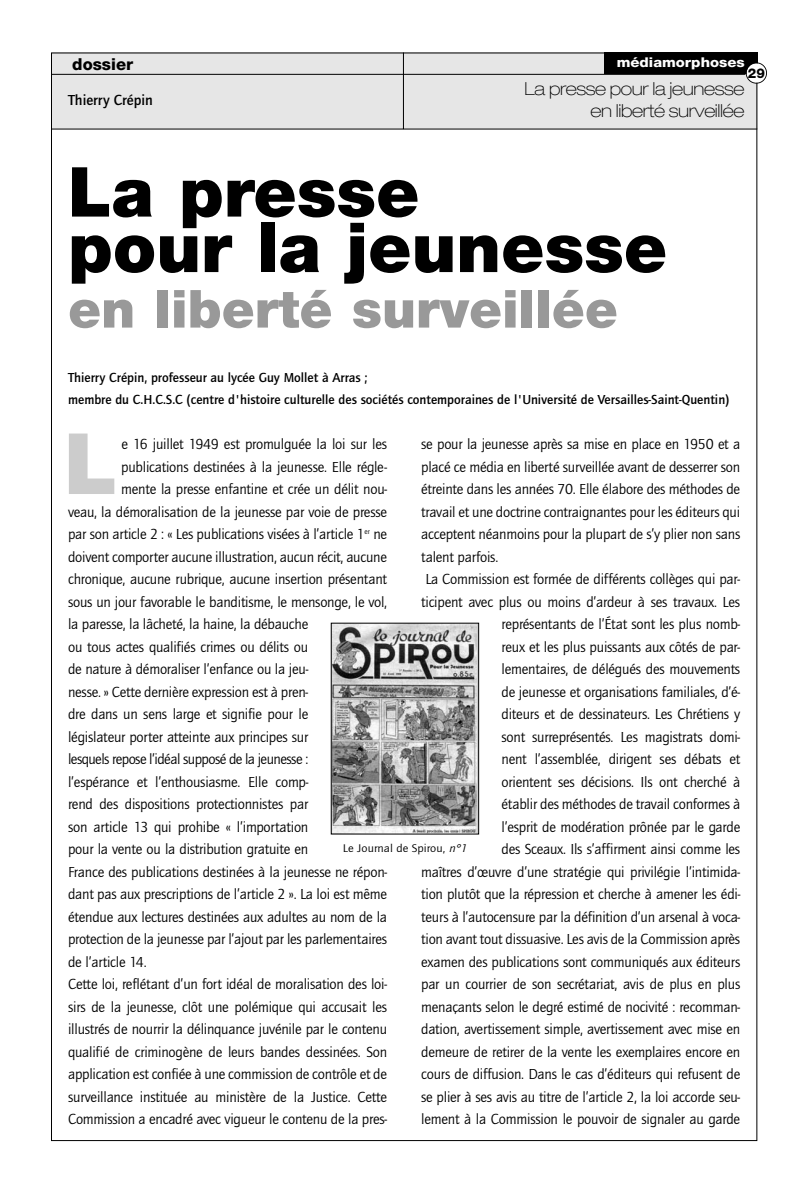
<style>
.page{position:relative;width:809px;height:1191px;background:#fff}
.page>*{position:absolute;margin:0;border:0;box-sizing:border-box;transform-origin:0 0}
.t1{font:900 84.75px "Helvetica Neue";color:#ccc}
.t2{font:900 69px/55.5px "Helvetica Neue";color:#000}
.t3{font:900 52.5px "Helvetica Neue";color:#999}
.t4{font:100 expanded 18px/21.6px "Helvetica Neue";letter-spacing:-.02em;color:#000;text-align:right}
.t5{font:800 16.5px "Helvetica Neue";color:#000}
.t6{font:15px "Quay Itc T";letter-spacing:-.015em;color:#000}
.t7{font:15px "Quay Itc T";letter-spacing:-.035em;color:#000}
.t8{font:700 15px "Quay Itc T";color:#000}
.t9{font:700 13.5px/22.5px "Quay Itc T";color:#000}
.t10{font:800 13.5px "Helvetica Neue";color:#fff;scale:1.1 1}
.t11{font:800 13.5px "Helvetica Neue";color:#000}
.t12{font:11.55px "Quay Itc T";color:#000;scale:1.11 1}
.s1{font-style:italic}
</style>
<div class="page">
<div style="left:51px;top:53px;width:706px;height:76px;background:#e6e6e6"></div>
<hr style="left:51px;top:74px;width:694px;height:1px;background:#000">
<div style="left:604px;top:53px;width:153px;height:21px;background:#000"></div>
<svg style="left:745px;top:62px;width:22px;height:22px"></svg>
<hr style="left:51px;top:129px;width:706px;height:1px;background:#000">
<hr style="left:403px;top:53px;width:1px;height:76px;background:#000">
<img style="left:333px;top:625px;width:143px;height:207px">
<div style="left:331px;top:623px;width:148px;height:211px;border:1px solid #000"></div>
<p class="t5" style="left:72px;top:58px;width:62px">dossier</p>
<p class="t10" style="left:616px;top:57px;width:118px">médiamorphoses</p>
<p class="t11" style="left:747px;top:68px;width:19px">29</p>
<p class="t8" style="left:68px;top:94px;width:86px">Thierry Crépin</p>
<p class="t4" style="left:524px;top:80px;width:221px">La presse pour la jeunesse en liberté surveillée</p>
<h2 class="t2" style="left:68px;top:170px;width:600px">La presse<br>pour la jeunesse</h2>
<h3 class="t3" style="left:68px;top:290px;width:551px">en liberté surveillée</h3>
<p class="t9" style="left:68px;top:367px;width:663px">Thierry Crépin, professeur au lycée Guy Mollet à Arras ;<br>membre du C.H.C.S.C (centre d'histoire culturelle des sociétés contemporaines de l'Université de Versailles-Saint-Quentin)</p>
<h1 class="t1" style="left:64px;top:434px;width:55px">L</h1>
<p class="t6" style="left:121px;top:439px;width:267px">e 16 juillet 1949 est promulguée la loi sur les</p>
<p class="t6" style="left:421px;top:439px;width:320px">se pour la jeunesse après sa mise en place en 1950 et a</p>
<p class="t6" style="left:421px;top:461px;width:320px">placé ce média en liberté surveillée avant de desserrer son</p>
<p class="t6" style="left:421px;top:484px;width:320px">étreinte dans les années 70. Elle élabore des méthodes de</p>
<p class="t6" style="left:421px;top:506px;width:320px">travail et une doctrine contraignantes pour les éditeurs qui</p>
<p class="t6" style="left:421px;top:529px;width:320px">acceptent néanmoins pour la plupart de s’y plier non sans</p>
<p class="t6" style="left:421px;top:551px;width:79px">talent parfois.</p>
<p class="t6" style="left:425px;top:574px;width:316px">La Commission est formée de différents collèges qui par-</p>
<p class="t6" style="left:421px;top:596px;width:320px">ticipent avec plus ou moins d’ardeur à ses travaux. Les</p>
<p class="t6" style="left:501px;top:619px;width:240px">représentants de l’État sont les plus nomb-</p>
<p class="t6" style="left:501px;top:641px;width:240px">reux et les plus puissants aux côtés de par-</p>
<p class="t6" style="left:501px;top:664px;width:240px">lementaires, de délégués des mouvements</p>
<p class="t6" style="left:501px;top:686px;width:240px">de jeunesse et organisations familiales, d’é-</p>
<p class="t6" style="left:501px;top:709px;width:240px">diteurs et de dessinateurs. Les Chrétiens y</p>
<p class="t6" style="left:501px;top:731px;width:240px">sont surreprésentés. Les magistrats domi-</p>
<p class="t6" style="left:501px;top:754px;width:240px">nent l’assemblée, dirigent ses débats et</p>
<p class="t6" style="left:501px;top:776px;width:240px">orientent ses décisions. Ils ont cherché à</p>
<p class="t6" style="left:501px;top:799px;width:240px">établir des méthodes de travail conformes à</p>
<p class="t6" style="left:501px;top:821px;width:240px">l’esprit de modération prônée par le garde</p>
<p class="t6" style="left:501px;top:844px;width:240px">des Sceaux. Ils s’affirment ainsi comme les</p>
<p class="t6" style="left:421px;top:866px;width:320px">maîtres d’œuvre d’une stratégie qui privilégie l’intimida-</p>
<p class="t6" style="left:421px;top:889px;width:321px">tion plutôt que la répression et cherche à amener les édi-</p>
<p class="t6" style="left:421px;top:911px;width:320px">teurs à l’autocensure par la définition d’un arsenal à voca-</p>
<p class="t6" style="left:421px;top:934px;width:320px">tion avant tout dissuasive. Les avis de la Commission après</p>
<p class="t6" style="left:421px;top:956px;width:320px">examen des publications sont communiqués aux éditeurs</p>
<p class="t6" style="left:421px;top:979px;width:320px">par un courrier de son secrétariat, avis de plus en plus</p>
<p class="t6" style="left:421px;top:1001px;width:320px">menaçants selon le degré estimé de nocivité : recomman-</p>
<p class="t6" style="left:421px;top:1024px;width:320px">dation, avertissement simple, avertissement avec mise en</p>
<p class="t6" style="left:421px;top:1046px;width:320px">demeure de retirer de la vente les exemplaires encore en</p>
<p class="t6" style="left:421px;top:1069px;width:320px">cours de diffusion. Dans le cas d’éditeurs qui refusent de</p>
<p class="t6" style="left:421px;top:1091px;width:320px">se plier à ses avis au titre de l’article 2, la loi accorde seu-</p>
<p class="t6" style="left:421px;top:1114px;width:320px">lement à la Commission le pouvoir de signaler au garde</p>
<p class="t6" style="left:121px;top:461px;width:267px">publications destinées à la jeunesse. Elle régle-</p>
<p class="t6" style="left:121px;top:484px;width:267px">mente la presse enfantine et crée un délit nou-</p>
<p class="t6" style="left:68px;top:506px;width:320px">veau, la démoralisation de la jeunesse par voie de presse</p>
<p class="t6" style="left:68px;top:529px;width:320px">par son article 2 : « Les publications visées à l’article 1<sup>er</sup> ne</p>
<p class="t6" style="left:68px;top:551px;width:320px">doivent comporter aucune illustration, aucun récit, aucune</p>
<p class="t6" style="left:68px;top:574px;width:320px">chronique, aucune rubrique, aucune insertion présentant</p>
<p class="t6" style="left:68px;top:596px;width:320px">sous un jour favorable le banditisme, le mensonge, le vol,</p>
<p class="t6" style="left:68px;top:619px;width:242px">la paresse, la lâcheté, la haine, la débauche</p>
<p class="t6" style="left:68px;top:641px;width:242px">ou tous actes qualifiés crimes ou délits ou</p>
<p class="t6" style="left:68px;top:664px;width:242px">de nature à démoraliser l’enfance ou la jeu-</p>
<p class="t6" style="left:68px;top:686px;width:242px">nesse. » Cette dernière expression est à pren-</p>
<p class="t6" style="left:68px;top:709px;width:242px">dre dans un sens large et signifie pour le</p>
<p class="t6" style="left:68px;top:731px;width:242px">législateur porter atteinte aux principes sur</p>
<p class="t7" style="left:68px;top:754px;width:242px">lesquels repose l’idéal supposé de la jeunesse :</p>
<p class="t6" style="left:68px;top:776px;width:242px">l’espérance et l’enthousiasme. Elle comp-</p>
<p class="t6" style="left:68px;top:799px;width:242px">rend des dispositions protectionnistes par</p>
<p class="t6" style="left:68px;top:821px;width:242px">son article 13 qui prohibe « l’importation</p>
<p class="t6" style="left:68px;top:844px;width:242px">pour la vente ou la distribution gratuite en</p>
<p class="t6" style="left:68px;top:866px;width:320px">France des publications destinées à la jeunesse ne répon-</p>
<p class="t6" style="left:68px;top:889px;width:320px">dant pas aux prescriptions de l’article 2 ». La loi est même</p>
<p class="t6" style="left:68px;top:911px;width:320px">étendue aux lectures destinées aux adultes au nom de la</p>
<p class="t6" style="left:68px;top:934px;width:320px">protection de la jeunesse par l’ajout par les parlementaires</p>
<p class="t6" style="left:68px;top:956px;width:80px">de l’article 14.</p>
<p class="t6" style="left:68px;top:979px;width:320px">Cette loi, reflétant d’un fort idéal de moralisation des loi-</p>
<p class="t6" style="left:68px;top:1001px;width:320px">sirs de la jeunesse, clôt une polémique qui accusait les</p>
<p class="t6" style="left:68px;top:1024px;width:320px">illustrés de nourrir la délinquance juvénile par le contenu</p>
<p class="t6" style="left:68px;top:1046px;width:320px">qualifié de criminogène de leurs bandes dessinées. Son</p>
<p class="t6" style="left:68px;top:1069px;width:320px">application est confiée à une commission de contrôle et de</p>
<p class="t6" style="left:68px;top:1091px;width:320px">surveillance instituée au ministère de la Justice. Cette</p>
<p class="t6" style="left:68px;top:1114px;width:320px">Commission a encadré avec vigueur le contenu de la pres-</p>
<p class="t12" style="left:343px;top:844px;width:115px">Le Journal de Spirou, <span class="s1">n°1</span></p>
</div>
